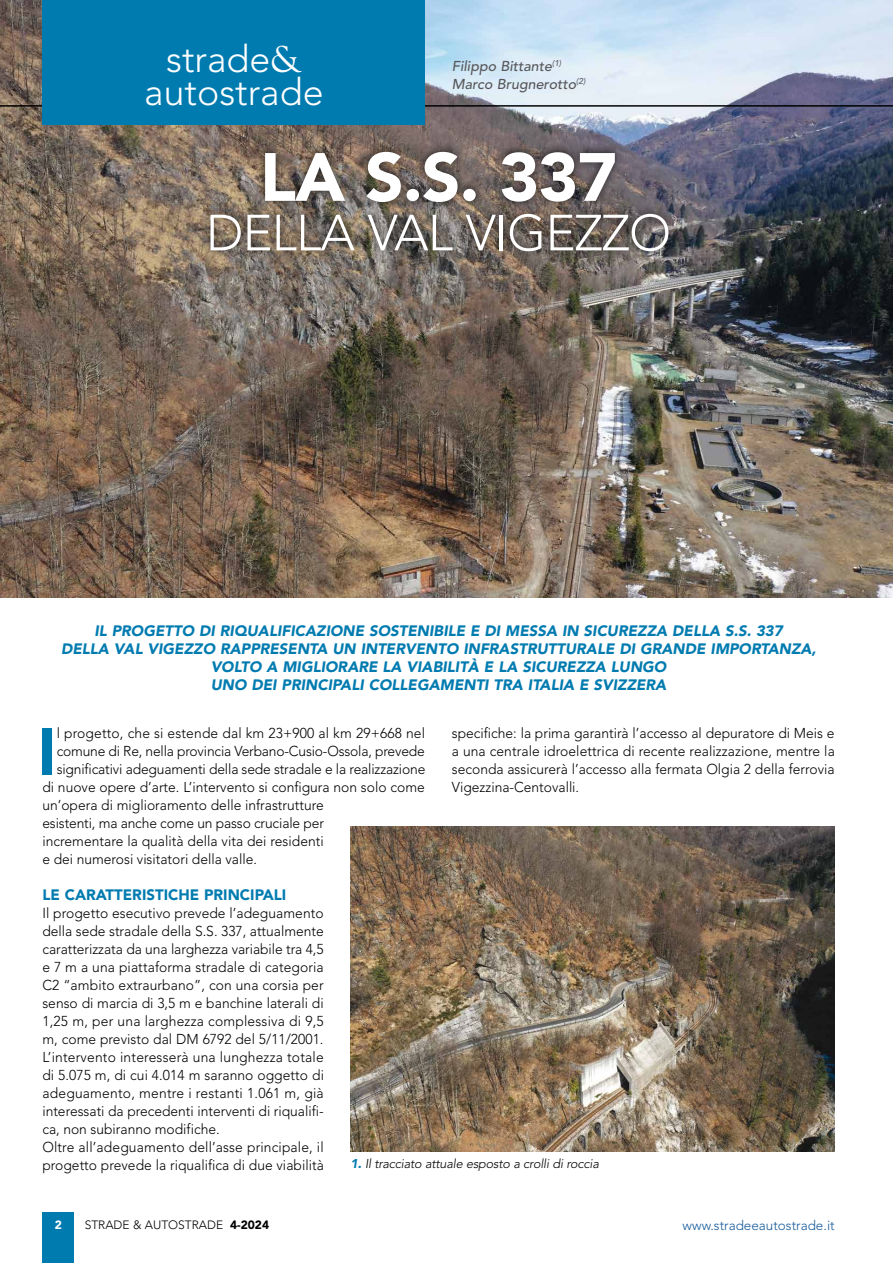
<style>
.page{position:relative;width:893px;height:1263px;background:#fff}
.page>*{position:absolute;margin:0;border:0;box-sizing:border-box;transform-origin:0 0}
.t1{font:900 67.5px "Avenir";color:#fff}
.t2{font:900 65.1px "Avenir";color:#007bb0}
.t3{font:300 50.25px "Avenir";letter-spacing:-.015em;color:#fff}
.t4{font:300 37.5px/33px "Avenir";color:#fff;text-align:center}
.t5{font:italic 900 15px/18px "Avenir";color:#007bb0;text-align:center}
.t6{font:900 15px "Avenir";color:#007bb0}
.t7{font:300 14.25px/18px "Avenir";color:#000}
.t8{font:italic 500 14.25px/18px "Avenir";color:#58585a}
.t9{font:300 13.5px "Avenir";color:#165b9a}
.t10{font:italic 300 12.75px "Avenir";letter-spacing:-.015em;color:#000}
.t11{font:300 12px "Avenir";color:#000}
.t12{font:900 12px "Avenir";color:#fff}
.s1{font-family:"Goudy Std";font-weight:400}
.s2{font-weight:900;color:#007bb0}
.s3{font-weight:900}
</style>
<div class="page">
<div style="left:42px;top:1212px;width:32px;height:51px;background:#007bb0"></div>
<img style="left:0;top:0;width:893px;height:597px">
<hr style="left:0;top:106px;width:893px;height:1px;background:#000">
<div style="left:43px;top:0;width:382px;height:124px;background:#007bb0"></div>
<div style="left:201px;top:142px;width:477px;height:118px;background:#000;opacity:.75"></div>
<img style="left:351px;top:826px;width:484px;height:325px">
<h3 class="t4" style="left:144px;top:43px;width:181px">strade<span class="s1">&amp; </span>autostrade</h3>
<p class="t8" style="left:452px;top:58px;width:135px">Filippo Bittante<sup>(1)<br></sup>Marco Brugnerotto<sup>(2)</sup></p>
<h1 class="t1" style="left:260px;top:137px;width:359px">LA S.S. 337</h1>
<h3 class="t3" style="left:206px;top:203px;width:466px">DELLA VAL VIGEZZO</h3>
<p class="t5" style="left:61px;top:621px;width:757px">IL PROGETTO DI RIQUALIFICAZIONE SOSTENIBILE E DI MESSA IN SICUREZZA DELLA S.S. 337<br>DELLA VAL VIGEZZO RAPPRESENTA UN INTERVENTO INFRASTRUTTURALE DI GRANDE IMPORTANZA, VOLTO A MIGLIORARE LA VIABILITÀ E LA SICUREZZA LUNGO<br>UNO DEI PRINCIPALI COLLEGAMENTI TRA ITALIA E SVIZZERA</p>
<p class="t7" style="left:452px;top:724px;width:384px;text-align:justify">specifiche: la prima garantirà l’accesso al depuratore di Meis e a una centrale idroelettrica di recente realizzazione, mentre la seconda assicurerà l’accesso alla fermata Olgia 2 della ferrovia Vigezzina-Centovalli.</p>
<h2 class="t2" style="left:38px;top:712px;width:20px">I</h2>
<p class="t7" style="left:57px;top:724px;width:370px">l progetto, che si estende dal km 23+900 al km 29+668 nel</p>
<p class="t7" style="left:57px;top:742px;width:370px">comune di Re, nella provincia Verbano-Cusio-Ossola, prevede</p>
<p class="t7" style="left:57px;top:760px;width:370px">significativi adeguamenti della sede stradale e la realizzazione</p>
<p class="t7" style="left:42px;top:778px;width:384px">di nuove opere d’arte. L’intervento si configura non solo come</p>
<p class="t7" style="left:42px;top:796px;width:283px">un’opera di miglioramento delle infrastrutture</p>
<p class="t7" style="left:42px;top:814px;width:283px">esistenti, ma anche come un passo cruciale per</p>
<p class="t7" style="left:42px;top:832px;width:283px">incrementare la qualità della vita dei residenti</p>
<p class="t7" style="left:42px;top:850px;width:216px">e dei numerosi visitatori della valle.</p>
<p class="t6" style="left:42px;top:886px;width:245px">LE CARATTERISTICHE PRINCIPALI</p>
<p class="t7" style="left:42px;top:904px;width:283px">Il progetto esecutivo prevede l’adeguamento della sede stradale della S.S. 337, attualmente caratterizzata da una larghezza variabile tra 4,5 e 7 m a una piattaforma stradale di categoria C2 “ambito extraurbano”, con una corsia per senso di marcia di 3,5 m e banchine laterali di 1,25 m, per una larghezza complessiva di 9,5 m, come previsto dal DM 6792 del 5/11/2001.<br>L’intervento interesserà una lunghezza totale di 5.075 m, di cui 4.014 m saranno oggetto di adeguamento, mentre i restanti 1.061 m, già interessati da precedenti interventi di riqualifi&shy;ca, non subiranno modifiche.<br>Oltre all’adeguamento dell’asse principale, il progetto prevede la riqualifica di due viabilità</p>
<p class="t10" style="left:351px;top:1156px;width:250px"><span class="s2">1.</span> Il tracciato attuale esposto a crolli di roccia</p>
<p class="t12" style="left:55px;top:1217px;width:9px">2</p>
<p class="t11" style="left:85px;top:1217px;width:186px">STRADE &amp; AUTOSTRADE <span class="s3">4-2024</span></p>
<p class="t9" style="left:683px;top:1217px;width:154px">www.stradeeautostrade.it</p>
</div>
